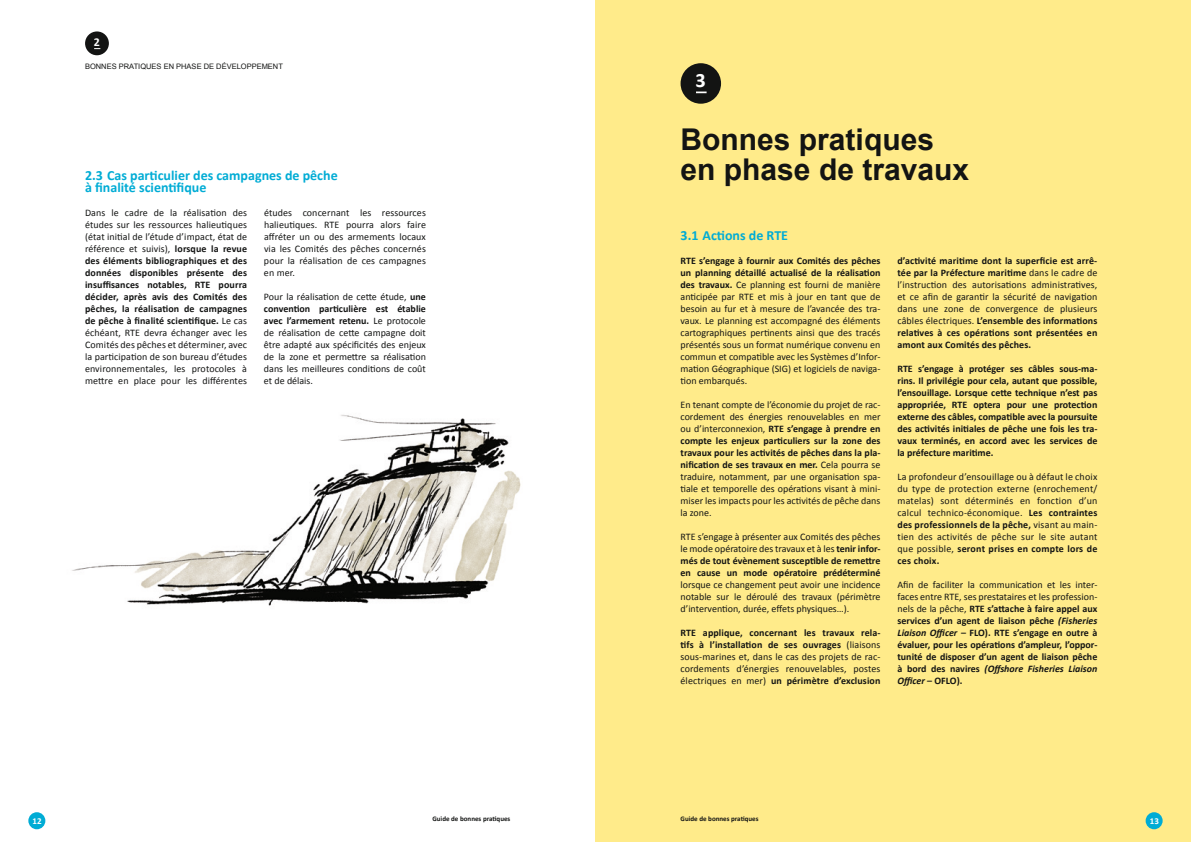
<style>
.page{position:relative;width:1191px;height:842px;background:#fff}
.page>*{position:absolute;margin:0;border:0;box-sizing:border-box;transform-origin:0 0}
.t1{font:700 30px/30px "Arial";color:#131413}
.t2{font:700 20.4px "Calibri";color:#fff}
.t3{font:700 14px/12px "Calibri";color:#00acd5}
.t4{font:700 12px "Calibri";color:#fff}
.t5{font:10px/12px "Calibri";color:#131413;text-align:justify}
.t6{font:700 10px/12px "Calibri";color:#131413;text-align:justify}
.t7{font:700 9px "Calibri";color:#fff}
.t8{font:7.5px "Arial";color:#131413}
.t9{font:700 7px "Calibri";color:#131413}
.s1{font-weight:700}
.s2{font-weight:400}
.s3{font-style:italic}
</style>
<div class="page">
<div style="left:595px;top:0;width:596px;height:842px;background:#ffeb8a"></div>
<div style="left:28px;top:812px;width:17px;height:17px;background:#00acd5;border-radius:50%"></div>
<div style="left:1145px;top:812px;width:17px;height:17px;background:#00acd5;border-radius:50%"></div>
<div style="left:85px;top:31px;width:24px;height:24px;background:#131413;border-radius:50%"></div>
<div style="left:680px;top:63px;width:41px;height:41px;background:#131413;border-radius:50%"></div>
<img style="left:72px;top:415px;width:449px;height:191px">
<p class="t4" style="left:94px;top:34px;width:8px">2</p>
<p class="t8" style="left:85px;top:61px;width:199px">BONNES PRATIQUES EN PHASE DE DÉVELOPPEMENT</p>
<h3 class="t3" style="left:85px;top:169px;width:254px">2.3 Cas particulier des campagnes de pêche à finalité scientifique</h3>
<p class="t5" style="left:85px;top:207px;width:163px">Dans le cadre de la réalisation des études sur les ressources halieutiques (état initial de l’étude d’impact, état de référence et suivis), <span class="s1">lorsque la revue des éléments bibliographiques et des données disponibles présente des insuffisances notables, RTE pourra décider, après avis des Comités des pêches, la réalisation de campagnes de pêche à finalité scientifique.</span> Le cas échéant, RTE devra échanger avec les Comités des pêches et déterminer, avec la participation de son bureau d’études environnementales, les protocoles à mettre en place pour les différentes</p>
<p class="t5" style="left:264px;top:207px;width:163px">études concernant les ressources halieutiques. RTE pourra alors faire affréter un ou des armements locaux via les Comités des pêches concernés pour la réalisation de ces campagnes en mer.</p>
<p class="t5" style="left:264px;top:291px;width:163px">Pour la réalisation de cette étude, <span class="s1">une convention particulière est établie avec l’armement retenu.</span> Le protocole de réalisation de cette campagne doit être adapté aux spécificités des enjeux de la zone et permettre sa réalisation dans les meilleures conditions de coût et de délais.</p>
<h2 class="t2" style="left:695px;top:67px;width:12px">3</h2>
<h1 class="t1" style="left:680px;top:125px;width:290px">Bonnes pratiques en phase de travaux</h1>
<h3 class="t3" style="left:680px;top:229px;width:109px">3.1 Actions de RTE</h3>
<p class="t5" style="left:680px;top:255px;width:201px"><span class="s1">RTE s’engage à fournir aux Comités des pêches un planning détaillé actualisé de la réalisation des travaux.</span> Ce planning est fourni de manière anticipée par RTE et mis à jour en tant que de besoin au fur et à mesure de l’avancée des tra&shy;vaux. Le planning est accompagné des éléments cartographiques pertinents ainsi que des tracés présentés sous un format numérique convenu en commun et compatible avec les Systèmes d’Infor&shy;mation Géographique (SIG) et logiciels de naviga&shy;tion embarqués.</p>
<p class="t5" style="left:680px;top:399px;width:201px">En tenant compte de l’économie du projet de rac&shy;cordement des énergies renouvelables en mer ou d’interconnexion, <span class="s1">RTE s’engage à prendre en compte les enjeux particuliers sur la zone des travaux pour les activités de pêches dans la pla&shy;nification de ses travaux en mer.</span> Cela pourra se traduire, notamment, par une organisation spa&shy;tiale et temporelle des opérations visant à mini&shy;miser les impacts pour les activités de pêche dans la zone.</p>
<p class="t6" style="left:680px;top:531px;width:201px"><span class="s2">RTE s’engage à présenter aux Comités des pêches le mode opératoire des travaux et à les</span> tenir infor&shy;més de tout évènement susceptible de remettre en cause un mode opératoire prédéterminé</p>
<p class="t5" style="left:680px;top:579px;width:201px">lorsque ce changement peut avoir une incidence notable sur le déroulé des travaux (périmètre d’intervention, durée, effets physiques…).</p>
<p class="t5" style="left:680px;top:627px;width:201px"><span class="s1">RTE applique, concernant les travaux rela&shy;tifs à l’installation de ses ouvrages</span> (liaisons sous-marines et, dans le cas des projets de rac&shy;cordements d’énergies renouvelables, postes électriques en mer) <span class="s1">un périmètre d’exclusion</span></p>
<p class="t6" style="left:897px;top:255px;width:201px">d’activité maritime dont la superficie est arrê&shy;tée par la Préfecture maritime <span class="s2">dans le cadre de l’instruction des autorisations administratives, et ce afin de garantir la sécurité de navigation dans une zone de convergence de plusieurs câbles électriques.</span> L’ensemble des informations relatives à ces opérations sont présentées en amont aux Comités des pêches.</p>
<p class="t6" style="left:897px;top:363px;width:201px">RTE s’engage à protéger ses câbles sous-ma&shy;rins. Il privilégie pour cela, autant que possible, l’ensouillage. Lorsque cette technique n’est pas appropriée, RTE optera pour une protection externe des câbles, compatible avec la poursuite des activités initiales de pêche une fois les tra&shy;vaux terminés, en accord avec les services de la préfecture maritime.</p>
<p class="t5" style="left:897px;top:471px;width:201px">La profondeur d’ensouillage ou à défaut le choix du type de protection externe (enrochement/ matelas) sont déterminés en fonction d’un calcul technico-économique. <span class="s1">Les contraintes des professionnels de la pêche,</span> visant au main&shy;tien des activités de pêche sur le site autant que possible, <span class="s1">seront prises en compte lors de ces choix.</span></p>
<p class="t6" style="left:897px;top:579px;width:201px"><span class="s2">Afin de faciliter la communication et les inter&shy;faces entre RTE, ses prestataires et les profession&shy;nels de la pêche,</span> RTE s’attache à faire appel aux services d’un agent de liaison pêche <span class="s3">(Fisheries Liaison Officer</span> – FLO). RTE s’engage en outre à évaluer, pour les opérations d’ampleur, l’oppor&shy;tunité de disposer d’un agent de liaison pêche à bord des navires <span class="s3">(Offshore Fisheries Liaison Officer</span> – OFLO).</p>
<p class="t9" style="left:432px;top:814px;width:80px">Guide de bonnes pratiques</p>
<p class="t9" style="left:680px;top:814px;width:80px">Guide de bonnes pratiques</p>
<p class="t7" style="left:32px;top:815px;width:11px">12</p>
<p class="t7" style="left:1149px;top:815px;width:11px">13</p>
</div>
